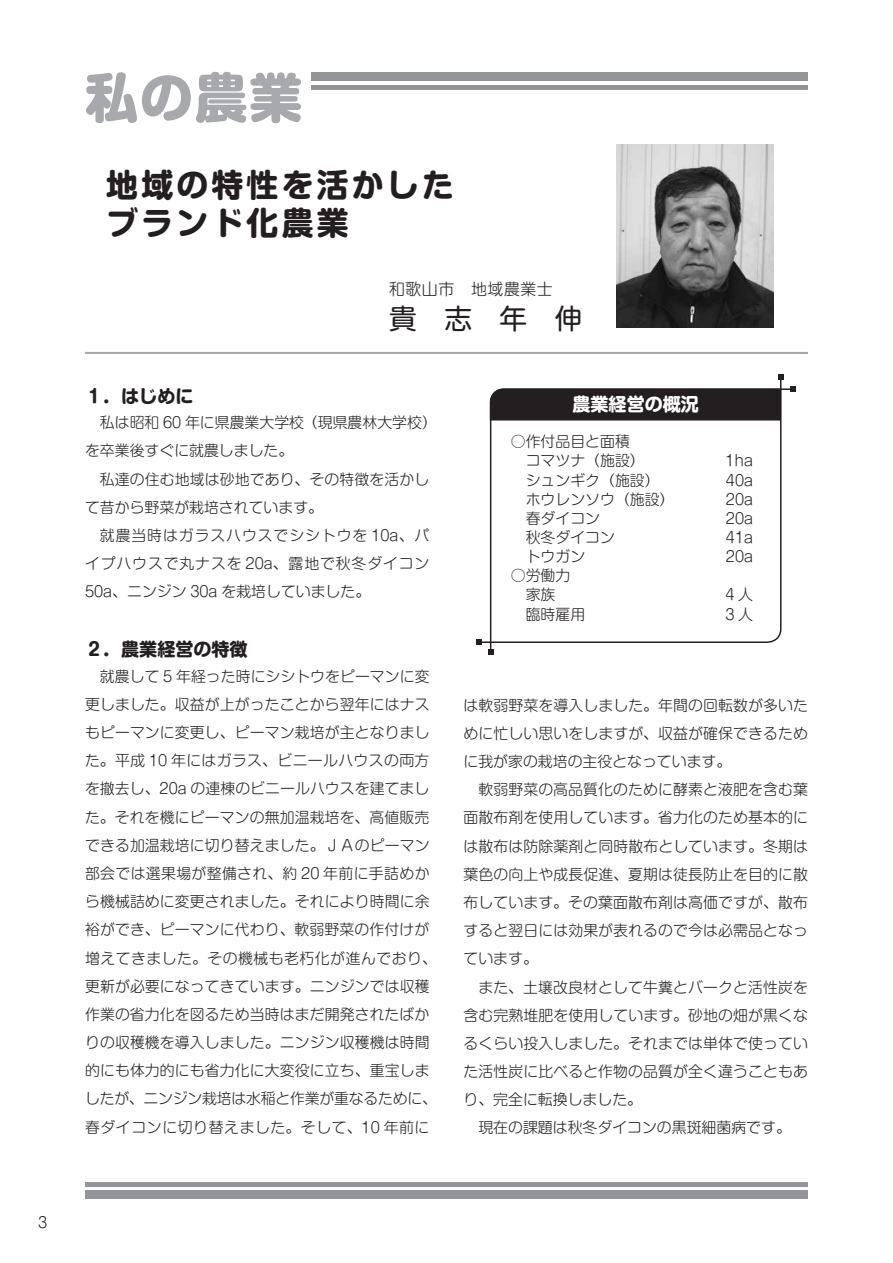
<style>
.page{position:relative;width:893px;height:1263px;background:#fff}
.page>*{position:absolute;margin:0;border:0;box-sizing:border-box;transform-origin:0 0}
.t1{font:800 53.1px "Shin M Go Pro";color:#a8a9ad}
.タイトル大{font:700 31.95px "Shin M Go Pro";letter-spacing:.1em;color:#231f20}
.t2{font:27.6px "Shin M Go Pro";color:#231f20}
.小見出し{font:700 18px "Shin M Go Pro";color:#231f20}
.小見出し-2{font:700 18px "Shin M Go Pro";color:#fff}
.t3{font:300 15.9px "Shin M Go Pro";letter-spacing:.03em;color:#231f20}
.t4{font:300 14.85px/28.2px "Shin M Go Pro";letter-spacing:.005em;color:#231f20;text-align:justify}
</style>
<div class="page">
<div style="left:85px;top:72px;width:723px;height:9px;background:#939598"></div>
<hr style="left:85px;top:85px;width:723px;height:4px;background:#939598">
<div style="left:85px;top:1191px;width:723px;height:8px;background:#939598"></div>
<hr style="left:85px;top:1182px;width:723px;height:4px;background:#939598">
<hr style="left:85px;top:352px;width:723px;height:2px;background:#a8a9ad">
<img style="left:617px;top:145px;width:157px;height:182px">
<div style="left:81px;top:60px;width:229px;height:43px;background:#fff"></div>
<svg style="left:476px;top:639px;width:6px;height:6px"></svg>
<svg style="left:778px;top:374px;width:6px;height:6px"></svg>
<svg style="left:489px;top:388px;width:301px;height:261px"></svg>
<svg style="left:790px;top:386px;width:6px;height:6px"></svg>
<svg style="left:488px;top:649px;width:6px;height:6px"></svg>
<div style="left:490px;top:388px;width:291px;height:32px;background:#231f20"></div>
<p class="t4" style="left:38px;top:1207px;width:11px">3</p>
<p class="t1" style="left:85px;top:54px;width:219px">私の農業</p>
<p class="タイトル大" style="left:106px;top:159px;width:349px">地域の特性を活かした</p>
<p class="タイトル大" style="left:106px;top:197px;width:244px">ブランド化農業</p>
<p class="t3" style="left:389px;top:276px;width:165px">和歌山市　地域農業士</p>
<p class="t2" style="left:389px;top:297px;width:195px">貴　志　年　伸</p>
<p class="小見出し" style="left:85px;top:381px;width:110px">１．はじめに</p>
<p class="t4" style="left:85px;top:407px;width:353px;text-indent:15px">私は昭和 60 年に県農業大学校（現県農林大学校）を卒業後すぐに就農しました。</p>
<p class="t4" style="left:85px;top:463px;width:346px;text-indent:15px">私達の住む地域は砂地であり、その特徴を活かして昔から野菜が栽培されています。</p>
<p class="t4" style="left:85px;top:519px;width:346px;text-indent:15px">就農当時はガラスハウスでシシトウを 10a、パイプハウスで丸ナスを 20a、露地で秋冬ダイコン50a、ニンジン 30a を栽培していました。</p>
<p class="小見出し" style="left:85px;top:635px;width:164px">２．農業経営の特徴</p>
<p class="t4" style="left:85px;top:660px;width:353px;text-align:center">就農して 5 年経った時にシシトウをピーマンに変<br>更しました。収益が上がったことから翌年にはナスもピーマンに変更し、ピーマン栽培が主となりました。平成 10 年にはガラス、ビニールハウスの両方を撤去し、20a の連棟のビニールハウスを建てました。それを機にピーマンの無加温栽培を、高値販売できる加温栽培に切り替えました。ＪＡのピーマン部会では選果場が整備され、約 20 年前に手詰めから機械詰めに変更されました。それにより時間に余裕ができ、ピーマンに代わり、軟弱野菜の作付けが増えてきました。その機械も老朽化が進んでおり、更新が必要になってきています。ニンジンでは収穫作業の省力化を図るため当時はまだ開発されたばかりの収穫機を導入しました。ニンジン収穫機は時間的にも体力的にも省力化に大変役に立ち、重宝しましたが、ニンジン栽培は水稲と作業が重なるために、春ダイコンに切り替えました。そして、10 年前に</p>
<p class="小見出し-2" style="left:572px;top:390px;width:128px">農業経営の概況</p>
<p class="t4" style="left:511px;top:426px;width:121px">○作付品目と面積</p>
<p class="t4" style="left:511px;top:445px;width:135px">　コマツナ（施設）</p>
<p class="t4" style="left:725px;top:445px;width:29px">1ha</p>
<p class="t4" style="left:511px;top:464px;width:150px">　シュンギク（施設）</p>
<p class="t4" style="left:726px;top:464px;width:29px">40a</p>
<p class="t4" style="left:511px;top:483px;width:165px">　ホウレンソウ（施設）</p>
<p class="t4" style="left:726px;top:483px;width:29px">20a</p>
<p class="t4" style="left:511px;top:502px;width:91px">　春ダイコン</p>
<p class="t4" style="left:726px;top:502px;width:29px">20a</p>
<p class="t4" style="left:511px;top:521px;width:106px">　秋冬ダイコン</p>
<p class="t4" style="left:726px;top:521px;width:29px">41a</p>
<p class="t4" style="left:511px;top:541px;width:76px">　トウガン</p>
<p class="t4" style="left:726px;top:541px;width:29px">20a</p>
<p class="t4" style="left:511px;top:560px;width:61px">○労働力</p>
<p class="t4" style="left:725px;top:579px;width:29px">4人</p>
<p class="t4" style="left:725px;top:598px;width:29px">3人</p>
<p class="t4" style="left:463px;top:689px;width:346px">は軟弱野菜を導入しました。年間の回転数が多いために忙しい思いをしますが、収益が確保できるために我が家の栽培の主役となっています。</p>
<p class="t4" style="left:463px;top:774px;width:346px;text-indent:15px">軟弱野菜の高品質化のために酵素と液肥を含む葉面散布剤を使用しています。省力化のため基本的には散布は防除薬剤と同時散布としています。冬期は葉色の向上や成長促進、夏期は徒長防止を目的に散布しています。その葉面散布剤は高価ですが、散布すると翌日には効果が表れるので今は必需品となっています。</p>
<p class="t4" style="left:463px;top:971px;width:346px;text-indent:15px">また、土壌改良材として牛糞とバークと活性炭を含む完熟堆肥を使用しています。砂地の畑が黒くなるくらい投入しました。それまでは単体で使っていた活性炭に比べると作物の品質が全く違うこともあり、完全に転換しました。</p>
<p class="t4" style="left:478px;top:1112px;width:314px">現在の課題は秋冬ダイコンの黒斑細菌病です。</p>
</div>
